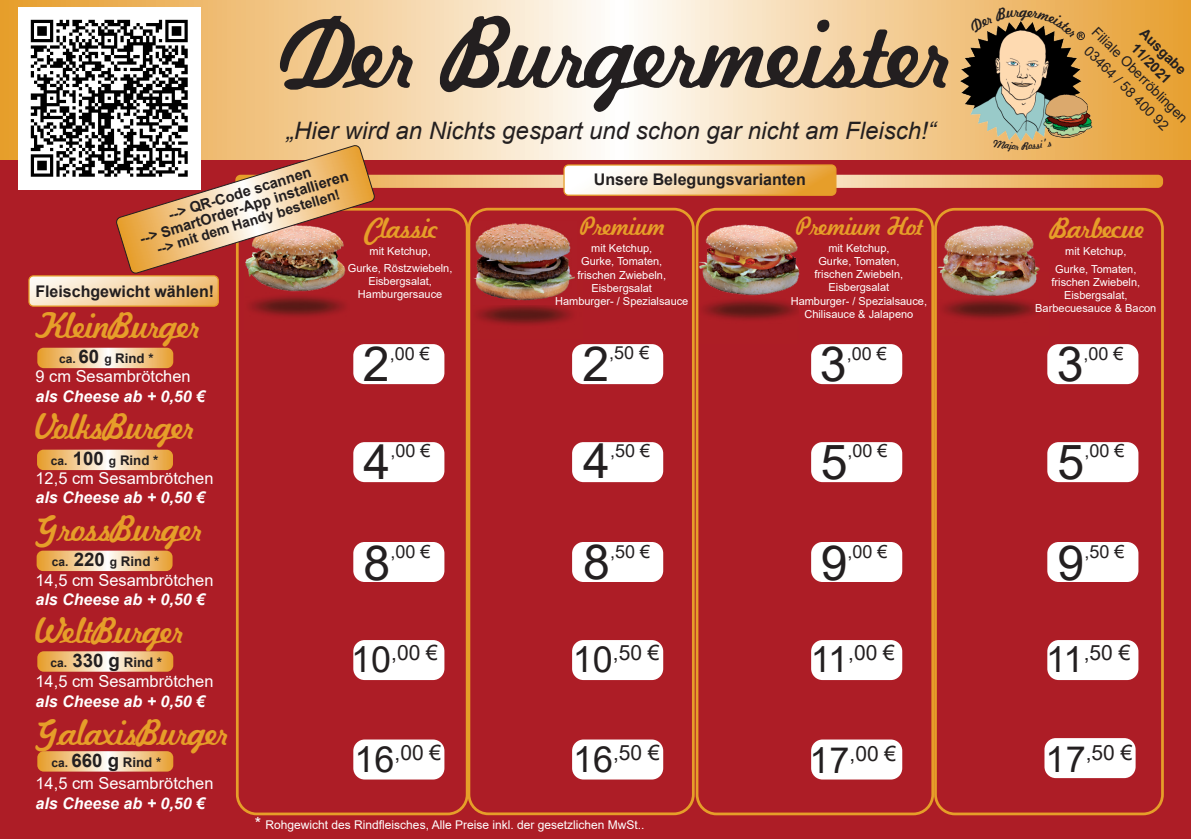
<style>
.page{position:relative;width:1191px;height:840px;background:#fff}
.page>*{position:absolute;margin:0;border:0;box-sizing:border-box;transform-origin:0 0}
.t1{font:72px "Kavaler Kursive";color:#231f20}
.t2{font:48.2px "Arial";color:#231f20}
.t3{font:26px "Kavaler Kursive";color:#e69e29}
.t4{font:italic 24px "Arial";color:#231f20}
.t5{font:21px "Arial";color:#231f20}
.t6{font:20.6px "Kavaler Kursive";color:#e69e29}
.t7{font:18.6px "Kavaler Kursive";color:#e69e29}
.t8{font:18px "Arial";color:#231f20}
.t9{font:16.4px "Arial";color:#fff}
.t10{font:italic 700 16px "Arial";color:#fff}
.t11{font:700 16px "Arial";color:#231f20}
.t12{font:700 14.6px/14.6px "Arial";color:#231f20;text-align:center}
.t13{font:700 14px/16.8px "Arial";color:#231f20;text-align:center}
.t14{font:14px/18.8px "Arial";color:#231f20;text-align:center}
.t15{font:700 13.4px "Arial";color:#231f20}
.t16{font:12px "Arial";color:#fff}
.t17{font:11px/13.2px "Arial";color:#fff;text-align:center}
.t18{font:700 6.4px "Arial";color:#231f20}
.s1{font-size:12px}
.s2{font-size:18.6px}
.s3{font-size:36px}
.s4{font-size:16.4px}
</style>
<div class="page">
<div style="left:0;top:0;width:1191px;height:838px;background:#ad1d26"></div>
<div style="left:236px;top:208px;width:232px;height:606px;border:3px solid #e69e29;border-radius:19px"></div>
<svg style="left:0;top:0;width:1191px;height:160px;background:#f4d3a3"></svg>
<img style="left:694px;top:306px;width:104px;height:37px">
<div style="left:695px;top:208px;width:239px;height:606px;border:3px solid #e69e29;border-radius:19px"></div>
<div style="left:934px;top:208px;width:229px;height:606px;border:3px solid #e69e29;border-radius:19px"></div>
<div style="left:811px;top:344px;width:91px;height:40px;background:#fff;border-radius:11px"></div>
<div style="left:811px;top:442px;width:91px;height:40px;background:#fff;border-radius:11px"></div>
<div style="left:811px;top:541px;width:91px;height:40px;background:#fff;border-radius:11px"></div>
<div style="left:811px;top:639px;width:91px;height:40px;background:#fff;border-radius:11px"></div>
<div style="left:811px;top:739px;width:91px;height:40px;background:#fff;border-radius:11px"></div>
<div style="left:1047px;top:344px;width:91px;height:40px;background:#fff;border-radius:11px"></div>
<div style="left:1047px;top:442px;width:91px;height:40px;background:#fff;border-radius:11px"></div>
<div style="left:1047px;top:541px;width:91px;height:40px;background:#fff;border-radius:11px"></div>
<div style="left:1047px;top:639px;width:91px;height:40px;background:#fff;border-radius:11px"></div>
<div style="left:353px;top:344px;width:91px;height:40px;background:#fff;border-radius:11px"></div>
<div style="left:353px;top:442px;width:91px;height:40px;background:#fff;border-radius:11px"></div>
<div style="left:353px;top:541px;width:91px;height:40px;background:#fff;border-radius:11px"></div>
<div style="left:353px;top:639px;width:91px;height:40px;background:#fff;border-radius:11px"></div>
<div style="left:353px;top:739px;width:91px;height:40px;background:#fff;border-radius:11px"></div>
<div style="left:572px;top:344px;width:91px;height:40px;background:#fff;border-radius:11px"></div>
<div style="left:572px;top:442px;width:91px;height:40px;background:#fff;border-radius:11px"></div>
<div style="left:572px;top:541px;width:91px;height:40px;background:#fff;border-radius:11px"></div>
<div style="left:572px;top:639px;width:91px;height:40px;background:#fff;border-radius:11px"></div>
<div style="left:572px;top:739px;width:91px;height:40px;background:#fff;border-radius:11px"></div>
<div style="left:1044px;top:737px;width:91px;height:40px;background:#fff;border-radius:11px"></div>
<svg style="left:37px;top:347px;width:136px;height:21px;background:#efc38c"></svg>
<svg style="left:37px;top:449px;width:136px;height:21px;background:#efc38c"></svg>
<svg style="left:37px;top:651px;width:136px;height:20px;background:#f0c68e"></svg>
<svg style="left:37px;top:751px;width:136px;height:20px;background:#f0c78f"></svg>
<svg style="left:37px;top:550px;width:136px;height:20px;background:#efc38c"></svg>
<div style="left:467px;top:208px;width:227px;height:606px;border:3px solid #e69e29;border-radius:19px"></div>
<img style="left:18px;top:7px;width:183px;height:182px">
<img style="left:960px;top:19px;width:134px;height:120px">
<div style="left:1076px;top:32px;width:8px;height:8px;border:1px solid #231f20;border-radius:50%"></div>
<img style="left:29px;top:139px;width:1134px;height:167px">
<svg style="left:968px;top:7px;width:107px;height:31px;background:#cfa261"></svg>
<h1 class="t1" style="left:280px;top:9px;width:667px">Der Burgermeister</h1>
<h3 class="t4" style="left:286px;top:115px;width:651px">„Hier wird an Nichts gespart und schon gar nicht am Fleisch!“</h3>
<p class="t14" style="left:1101px;top:22px;width:131px;rotate:45deg">Filiale Oberröblingen<br>03464 / 58 400 92</p>
<p class="t13" style="left:1148px;top:25px;width:61px;rotate:45deg">Ausgabe<br>11/2021</p>
<p class="t18" style="left:1078px;top:31px;width:6px">R</p>
<h3 class="t12" style="left:133px;top:218px;width:219px;rotate:-17deg">--&gt; QR-Code scannen<br>--&gt; SmartOrder-App installieren</h3>
<h3 class="t11" style="left:594px;top:168px;width:213px">Unsere Belegungsvarianten</h3>
<p class="t13" style="left:154px;top:241px;width:192px;rotate:-17deg">--&gt; mit dem Handy bestellen!</p>
<h3 class="t7" style="left:796px;top:214px;width:127px">Premium Hot</h3>
<p class="t17" style="left:790px;top:241px;width:138px">mit Ketchup,<br>Gurke, Tomaten,<br>frischen Zwiebeln,<br>Eisbergsalat<br>Hamburger- / Spezialsauce,<br>Chilisauce &amp; Jalapeno</p>
<h3 class="t7" style="left:580px;top:214px;width:85px">Premium</h3>
<p class="t17" style="left:555px;top:241px;width:135px">mit Ketchup,<br>Gurke, Tomaten,<br>frischen Zwiebeln,<br>Eisbergsalat<br>Hamburger- / Spezialsauce</p>
<h3 class="t6" style="left:364px;top:215px;width:73px">Classic</h3>
<p class="t17" style="left:348px;top:242px;width:106px;line-height:17.2px">mit Ketchup,<br>Gurke, Röstzwiebeln,</p>
<p class="t17" style="left:358px;top:274px;width:86px">Eisbergsalat,<br>Hamburgersauce</p>
<h3 class="t6" style="left:1049px;top:215px;width:95px">Barbecue</h3>
<p class="t17" style="left:1055px;top:243px;width:83px;line-height:17.2px">mit Ketchup,<br>Gurke, Tomaten,</p>
<p class="t17" style="left:1035px;top:275px;width:123px">frischen Zwiebeln,<br>Eisbergsalat,<br>Barbecuesauce &amp; Bacon</p>
<h3 class="t11" style="left:35px;top:280px;width:180px">Fleischgewicht wählen!</h3>
<h3 class="t3" style="left:36px;top:309px;width:164px">KleinBurger</h3>
<h3 class="t9" style="left:36px;top:365px;width:157px">9 cm Sesambrötchen</h3>
<h3 class="t10" style="left:36px;top:385px;width:171px">als Cheese ab + 0,50 €</h3>
<h3 class="t3" style="left:36px;top:410px;width:158px">VolksBurger</h3>
<h3 class="t9" style="left:36px;top:466px;width:179px">12,5 cm Sesambrötchen</h3>
<h3 class="t10" style="left:36px;top:487px;width:171px">als Cheese ab + 0,50 €</h3>
<h3 class="t3" style="left:36px;top:512px;width:166px">GrossBurger</h3>
<h3 class="t9" style="left:36px;top:568px;width:179px">14,5 cm Sesambrötchen</h3>
<h3 class="t10" style="left:36px;top:588px;width:171px">als Cheese ab + 0,50 €</h3>
<h3 class="t3" style="left:36px;top:614px;width:147px">WeltBurger</h3>
<h3 class="t9" style="left:36px;top:670px;width:179px">14,5 cm Sesambrötchen</h3>
<h3 class="t10" style="left:36px;top:690px;width:171px">als Cheese ab + 0,50 €</h3>
<h3 class="t3" style="left:36px;top:715px;width:192px">GalaxisBurger</h3>
<h3 class="t9" style="left:36px;top:771px;width:179px">14,5 cm Sesambrötchen</h3>
<h3 class="t10" style="left:36px;top:792px;width:171px">als Cheese ab + 0,50 €</h3>
<h2 class="t2" style="left:582px;top:330px;width:28px">2</h2>
<h3 class="t8" style="left:609px;top:340px;width:42px">,50 €</h3>
<h2 class="t2" style="left:820px;top:331px;width:28px">3</h2>
<h3 class="t8" style="left:846px;top:340px;width:42px">,00 €</h3>
<h2 class="t2" style="left:363px;top:331px;width:28px">2</h2>
<h3 class="t8" style="left:390px;top:341px;width:42px">,00 €</h3>
<h2 class="t2" style="left:1056px;top:331px;width:28px">3</h2>
<h3 class="t8" style="left:1083px;top:341px;width:42px">,00 €</h3>
<p class="t15" style="left:59px;top:349px;width:96px"><span class="s1">ca.</span> <span class="s2">60</span> <span class="s1">g</span> Rind *</p>
<h2 class="t2" style="left:583px;top:428px;width:28px">4</h2>
<h3 class="t8" style="left:610px;top:438px;width:42px">,50 €</h3>
<h2 class="t2" style="left:820px;top:428px;width:28px">5</h2>
<h3 class="t8" style="left:847px;top:438px;width:42px">,00 €</h3>
<h2 class="t2" style="left:363px;top:428px;width:28px">4</h2>
<h3 class="t8" style="left:390px;top:438px;width:42px">,00 €</h3>
<h2 class="t2" style="left:1057px;top:428px;width:28px">5</h2>
<h3 class="t8" style="left:1084px;top:438px;width:42px">,00 €</h3>
<p class="t15" style="left:51px;top:450px;width:109px"><span class="s1">ca.</span> <span class="s2">100</span> <span class="s1">g</span> Rind *</p>
<h2 class="t2" style="left:363px;top:529px;width:28px">8</h2>
<h3 class="t8" style="left:390px;top:539px;width:42px">,00 €</h3>
<h2 class="t2" style="left:583px;top:528px;width:28px">8</h2>
<h3 class="t8" style="left:610px;top:538px;width:42px">,50 €</h3>
<h2 class="t2" style="left:820px;top:529px;width:28px">9</h2>
<h3 class="t8" style="left:847px;top:539px;width:42px">,00 €</h3>
<h2 class="t2" style="left:1057px;top:529px;width:28px">9</h2>
<h3 class="t8" style="left:1084px;top:539px;width:42px">,50 €</h3>
<p class="t15" style="left:52px;top:551px;width:109px"><span class="s1">ca.</span> <span class="s2">220</span> <span class="s1">g</span> Rind *</p>
<h3 class="t5" style="left:351px;top:638px;width:88px"><span class="s3">10</span>,00 €</h3>
<h3 class="t5" style="left:573px;top:638px;width:88px"><span class="s3">10</span>,50 €</h3>
<h3 class="t5" style="left:811px;top:638px;width:86px"><span class="s3">11</span>,00 €</h3>
<h3 class="t5" style="left:1046px;top:638px;width:86px"><span class="s3">11</span>,50 €</h3>
<p class="t15" style="left:51px;top:652px;width:113px"><span class="s1">ca.</span> <span class="s2">330 g</span> Rind *</p>
<h3 class="t5" style="left:1045px;top:737px;width:88px"><span class="s3">17</span>,50 €</h3>
<h3 class="t5" style="left:354px;top:737px;width:88px"><span class="s3">16</span>,00 €</h3>
<h3 class="t5" style="left:573px;top:737px;width:88px"><span class="s3">16</span>,50 €</h3>
<h3 class="t5" style="left:809px;top:738px;width:88px"><span class="s3">17</span>,00 €</h3>
<p class="t15" style="left:51px;top:752px;width:111px"><span class="s1">ca.</span> <span class="s2">660 g</span> Rind *</p>
<p class="t16" style="left:255px;top:815px;width:391px"><span class="s4">*</span> Rohgewicht des Rindfleisches, Alle Preise inkl. der gesetzlichen MwSt..</p>
</div>
